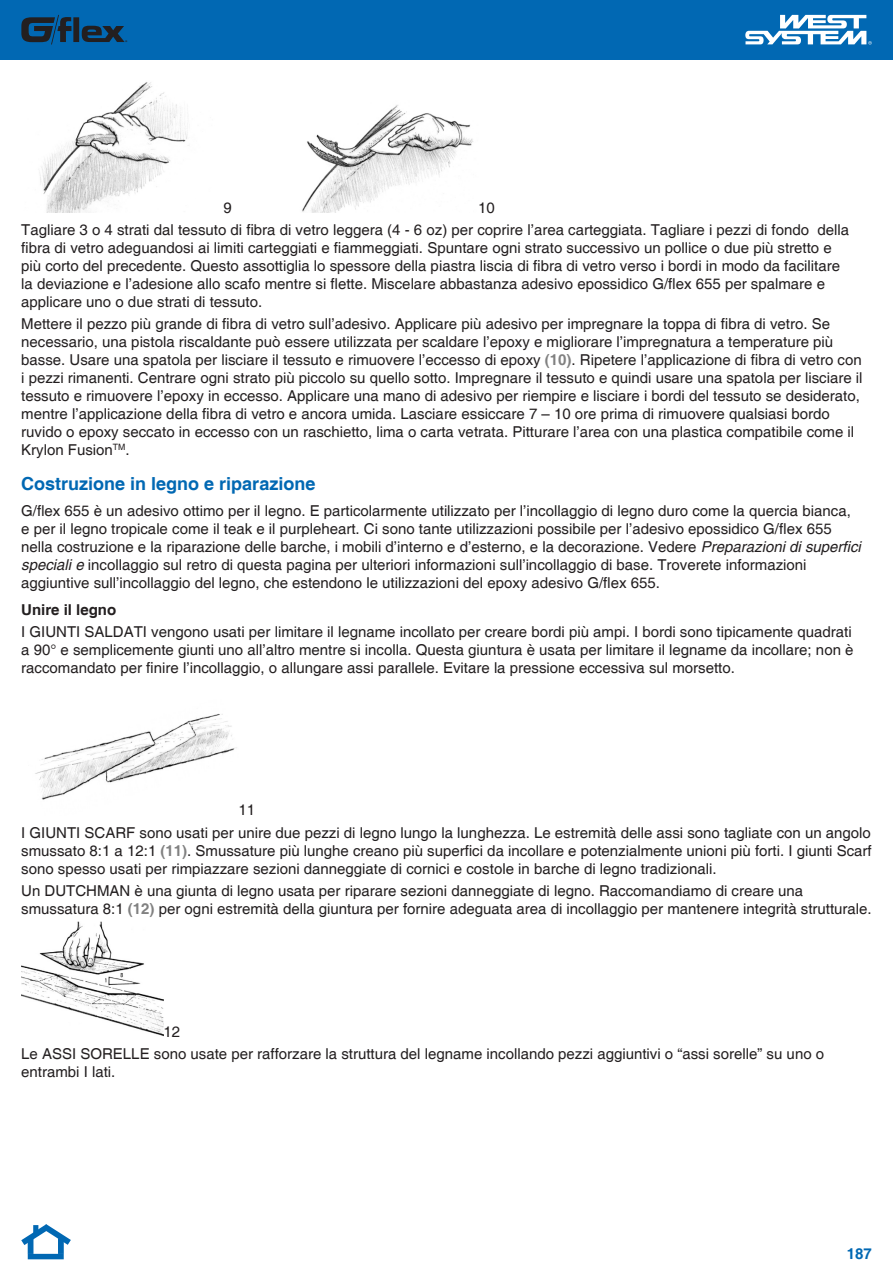
<style>
.page{position:relative;width:893px;height:1263px;background:#fff}
.page>*{position:absolute;margin:0;border:0;box-sizing:border-box;transform-origin:0 0}
.t1{font:700 18px "Helvetica";color:#0168b3}
.t2{font:15px/18px "Helvetica";color:#231f20}
.t3{font:700 15px "Helvetica";color:#231f20}
.t4{font:700 15px "Helvetica";color:#0168b3}
.t5{font:600 5.4px "Myriad Pro";color:#231f20}
.s1{font-weight:700;color:#818181}
.s2{font-style:italic}
</style>
<div class="page">
<div style="left:0;top:0;width:893px;height:60px;background:#0168b3"></div>
<svg style="left:745px;top:15px;width:127px;height:30px"></svg>
<svg style="left:21px;top:15px;width:104px;height:29px"></svg>
<div style="left:28px;top:1238px;width:5px;height:16px;background:#0168b3"></div>
<svg style="left:21px;top:1224px;width:50px;height:26px"></svg>
<div style="left:28px;top:1254px;width:36px;height:5px;background:#0168b3"></div>
<div style="left:58px;top:1238px;width:6px;height:16px;background:#0168b3"></div>
<img style="left:39px;top:82px;width:149px;height:131px">
<img style="left:302px;top:105px;width:171px;height:108px">
<img style="left:35px;top:714px;width:202px;height:86px">
<img style="left:21px;top:921px;width:142px;height:115px">
<p class="t5" style="left:125px;top:38px;width:4px">®</p>
<p class="t2" style="left:21px;top:197px;width:829px;line-height:22.2px;text-indent:457px">10<br>Tagliare 3 o 4 strati dal tessuto di fibra di vetro leggera (4 - 6 oz) per coprire l’area carteggiata. Tagliare i pezzi di fondo della</p>
<p class="t2" style="left:21px;top:239px;width:820px">fibra di vetro adeguandosi ai limiti carteggiati e fiammeggiati. Spuntare ogni strato successivo un pollice o due più stretto e più corto del precedente. Questo assottiglia lo spessore della piastra liscia di fibra di vetro verso i bordi in modo da facilitare la deviazione e l’adesione allo scafo mentre si flette. Miscelare abbastanza adesivo epossidico G/flex 655 per spalmare e applicare uno o due strati di tessuto.</p>
<p class="t2" style="left:21px;top:316px;width:843px">Mettere il pezzo più grande di fibra di vetro sull’adesivo. Applicare più adesivo per impregnare la toppa di fibra di vetro. Se necessario, una pistola riscaldante può essere utilizzata per scaldare l’epoxy e migliorare l’impregnatura a temperature più basse. Usare una spatola per lisciare il tessuto e rimuovere l’eccesso di epoxy <span class="s1">(10)</span>. Ripetere l’applicazione di fibra di vetro con i pezzi rimanenti. Centrare ogni strato più piccolo su quello sotto. Impregnare il tessuto e quindi usare una spatola per lisciare il tessuto e rimuovere l’epoxy in eccesso. Applicare una mano di adesivo per riempire e lisciare i bordi del tessuto se desiderato, mentre l’applicazione della fibra di vetro e ancora umida. Lasciare essiccare 7 – 10 ore prima di rimuovere qualsiasi bordo ruvido o epoxy seccato in eccesso con un raschietto, lima o carta vetrata. Pitturare l’area con una plastica compatibile come il Krylon Fusion<sup>TM</sup>.</p>
<p class="t1" style="left:21px;top:472px;width:296px">Costruzione in legno e riparazione</p>
<p class="t2" style="left:21px;top:503px;width:841px">G/flex 655 è un adesivo ottimo per il legno. E particolarmente utilizzato per l’incollaggio di legno duro come la quercia bianca, e per il legno tropicale come il teak e il purpleheart. Ci sono tante utilizzazioni possibile per l’adesivo epossidico G/flex 655 nella costruzione e la riparazione delle barche, i mobili d’interno e d’esterno, e la decorazione. Vedere <span class="s2">Preparazioni di superfici speciali e</span> incollaggio sul retro di questa pagina per ulteriori informazioni sull’incollaggio di base. Troverete informazioni aggiuntive sull’incollaggio del legno, che estendono le utilizzazioni del epoxy adesivo G/flex 655.</p>
<p class="t3" style="left:21px;top:600px;width:97px">Unire il legno</p>
<p class="t2" style="left:21px;top:623px;width:834px">I GIUNTI SALDATI vengono usati per limitare il legname incollato per creare bordi più ampi. I bordi sono tipicamente quadrati a 90° e semplicemente giunti uno all’altro mentre si incolla. Questa giuntura è usata per limitare il legname da incollare; non è raccomandato per finire l’incollaggio, o allungare assi parallele. Evitare la pressione eccessiva sul morsetto.</p>
<p class="t2" style="left:224px;top:199px;width:10px">9</p>
<p class="t2" style="left:21px;top:800px;width:851px;line-height:22.2px;text-indent:217px">11<br>I GIUNTI SCARF sono usati per unire due pezzi di legno lungo la lunghezza. Le estremità delle assi sono tagliate con un angolo</p>
<p class="t2" style="left:21px;top:842px;width:852px">smussato 8:1 a 12:1 <span class="s1">(11)</span>. Smussature più lunghe creano più superfici da incollare e potenzialmente unioni più forti. I giunti Scarf sono spesso usati per rimpiazzare sezioni danneggiate di cornici e costole in barche di legno tradizionali.</p>
<p class="t2" style="left:21px;top:882px;width:852px">Un DUTCHMAN è una giunta di legno usata per riparare sezioni danneggiate di legno. Raccomandiamo di creare una smussatura 8:1 <span class="s1">(12)</span> per ogni estremità della giuntura per fornire adeguata area di incollaggio per mantenere integrità strutturale.</p>
<p class="t2" style="left:21px;top:1021px;width:804px;line-height:22.2px;text-indent:142px">12<br>Le ASSI SORELLE sono usate per rafforzare la struttura del legname incollando pezzi aggiuntivi o “assi sorelle” su uno o</p>
<p class="t2" style="left:21px;top:1063px;width:96px">entrambi I lati.</p>
<p class="t4" style="left:847px;top:1244px;width:27px">187</p>
</div>
